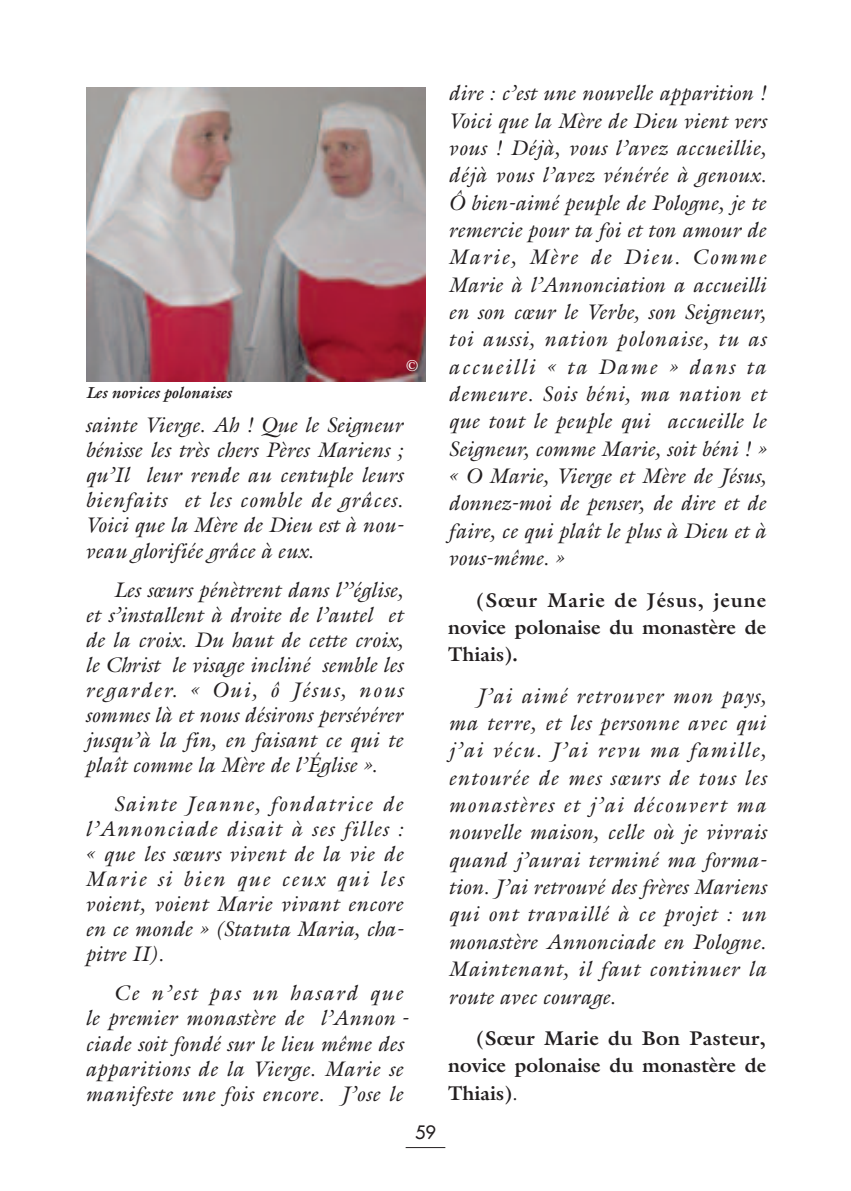
<style>
.page{position:relative;width:851px;height:1191px;background:#fff}
.page>*{position:absolute;margin:0;border:0;box-sizing:border-box;transform-origin:0 0}
.t1{font:italic 21.2px/27.4px "Galliard";color:#231f20;text-align:justify}
.t2{font:700 20px/27.4px "Galliard";color:#231f20;text-align:justify}
.t3{font:18px "Futura";color:#231f20}
.t4{font:italic 700 16px "Galliard";color:#231f20}
.t5{font:16px "Galliard";color:#fff}
.s1{font-weight:400}
</style>
<div class="page">
<hr style="left:405px;top:1147px;width:40px;height:1px;background:#231f20">
<img style="left:86px;top:87px;width:339px;height:294px">
<p class="t4" style="left:86px;top:383px;width:147px">Les novices polonaises</p>
<p class="t5" style="left:406px;top:355px;width:14px">©</p>
<p class="t1" style="left:85px;top:412px;width:319px;line-height:25px">sainte Vierge. Ah ! Que le Seigneur bénisse les très chers Pères Mariens ; qu’Il leur rende au centuple leurs bienfaits et les comble de grâces.<br>Voici que la Mère de Dieu est à nou&shy;veau glorifiée grâce à eux.</p>
<p class="t1" style="left:85px;top:577px;width:319px;line-height:25px;text-indent:28px">Les sœurs pénètrent dans l’’église, et s’installent à droite de l’autel et de la croix. Du haut de cette croix, le Christ le visage incliné semble les regarder. « Oui, ô Jésus, nous sommes là et nous désirons persévérer jusqu’à la fin, en faisant ce qui te plaît comme la Mère de l’Église ».</p>
<p class="t1" style="left:85px;top:791px;width:319px;line-height:25px;text-indent:28px">Sainte Jeanne, fondatrice de l’Annonciade disait à ses filles : « que les sœurs vivent de la vie de Marie si bien que ceux qui les voient, voient Marie vivant encore en ce monde » (Statuta Maria, cha&shy;pitre II).</p>
<p class="t1" style="left:85px;top:980px;width:324px;line-height:25px;text-align:left;text-indent:28px">Ce n’est pas un hasard que le premier monastère de l’Annon - ciade soit fondé sur le lieu même des apparitions de la Vierge. Marie se manifeste une fois encore. J’ose le</p>
<p class="t3" style="left:415px;top:1120px;width:22px">59</p>
<p class="t1" style="left:448px;top:79px;width:319px">dire : c’est une nouvelle apparition !<br>Voici que la Mère de Dieu vient vers vous ! Déjà, vous l’avez accueillie, déjà vous l’avez vénérée à genoux.<br>Ô bien-aimé peuple de Pologne, je te remercie pour ta foi et ton amour de Marie, Mère de Dieu. Comme Marie à l’Annonciation a accueilli en son cœur le Verbe, son Seigneur, toi aussi, nation polonaise, tu as accueilli « ta Dame » dans ta demeure. Sois béni, ma nation et que tout le peuple qui accueille le Seigneur, comme Marie, soit béni ! » « O Marie, Vierge et Mère de Jésus, donnez-moi de penser, de dire et de faire, ce qui plaît le plus à Dieu et à vous-même. »</p>
<p class="t2" style="left:448px;top:586px;width:319px;text-indent:28px">(Sœur Marie de Jésus, jeune novice polonaise du monastère de Thiais).</p>
<p class="t1" style="left:448px;top:681px;width:319px;text-indent:28px">J’ai aimé retrouver mon pays, ma terre, et les personne avec qui j’ai vécu. J’ai revu ma famille, entourée de mes sœurs de tous les monastères et j’ai découvert ma nouvelle maison, celle où je vivrais quand j’aurai terminé ma forma&shy;tion. J’ai retrouvé des frères Mariens qui ont travaillé à ce projet : un monastère Annonciade en Pologne.<br>Maintenant, il faut continuer la route avec courage.</p>
<p class="t2" style="left:448px;top:1024px;width:319px;text-indent:28px">(Sœur Marie du Bon Pasteur, novice polonaise du monastère de Thiais)<span class="s1">.</span></p>
</div>
